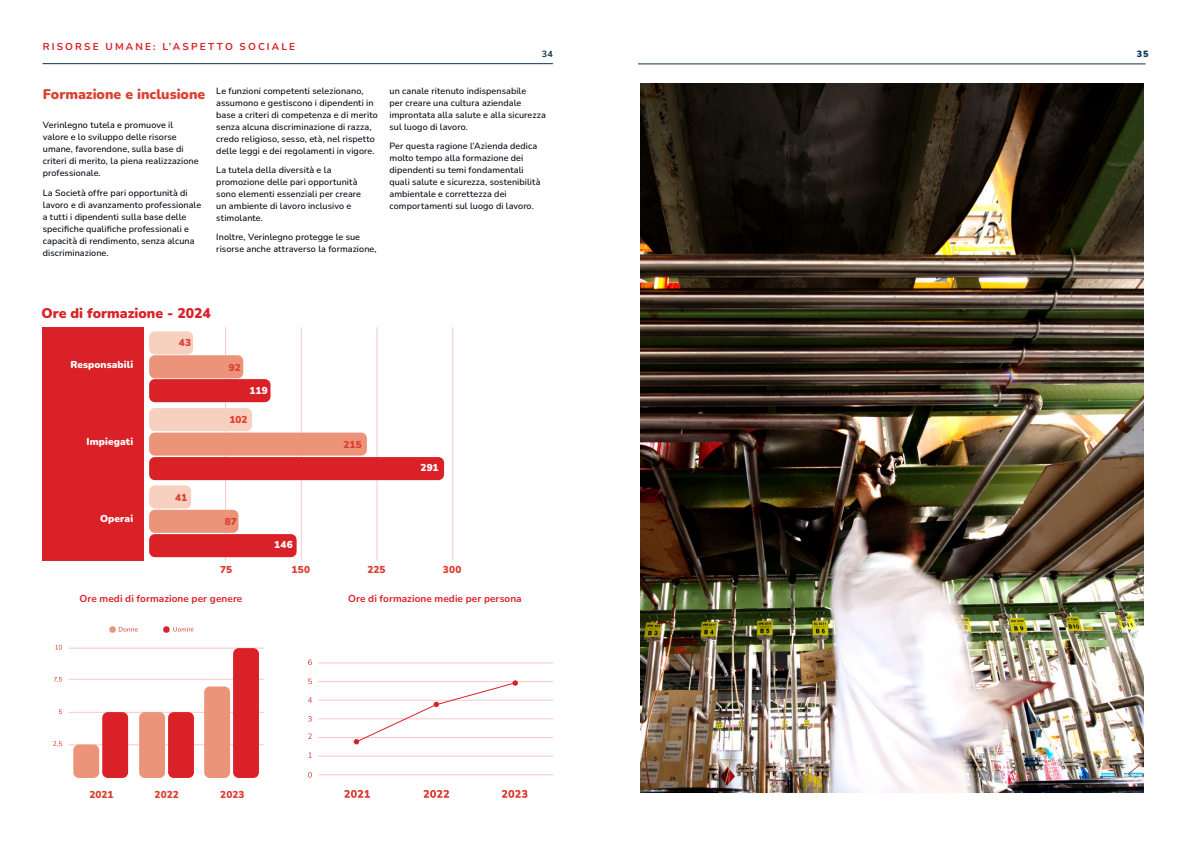
<style>
.page{position:relative;width:1191px;height:842px;background:#fff}
.page>*{position:absolute;margin:0;border:0;box-sizing:border-box;transform-origin:0 0}
.Body_Text{font:900 14px "Nunito";color:#dd3f32}
.Body_Text-2{font:900 14px "Nunito";color:#da2128}
.Body_Text-3{font:700 10px "Nunito";letter-spacing:.005em;color:#da2128}
.Body_Text-4{font:900 10px "Nunito";letter-spacing:.01em;color:#dd3f32}
.Body_Text-5{font:900 10px "Nunito";letter-spacing:.01em;color:#fff}
.Left{font:700 10px "Nunito";letter-spacing:.215em;color:#da2128}
.Body_Text-6{font:500 9px/12px "Nunito";letter-spacing:.01em;color:#02040d}
.t1{font:700 9px "Nunito";color:#0d3655}
.t2{font:900 9px "Nunito";color:#0d3655}
</style>
<div class="page">
<hr style="left:225px;top:327px;width:1px;height:234px;background:#da2128">
<hr style="left:376px;top:327px;width:1px;height:234px;background:#da2128">
<hr style="left:301px;top:327px;width:1px;height:234px;background:#da2128">
<hr style="left:452px;top:327px;width:1px;height:234px;background:#da2128">
<div style="left:43px;top:327px;width:101px;height:234px;background:#da2128"></div>
<div style="left:149px;top:331px;width:44px;height:23px;background:#f7d0c0;border-radius:6px"></div>
<div style="left:149px;top:485px;width:42px;height:23px;background:#f7d0c0;border-radius:6px"></div>
<div style="left:149px;top:510px;width:89px;height:23px;background:#eb9479;border-radius:6px"></div>
<div style="left:149px;top:534px;width:148px;height:23px;background:#da2128;border-radius:6px"></div>
<div style="left:149px;top:355px;width:94px;height:23px;background:#eb9479;border-radius:6px"></div>
<div style="left:149px;top:408px;width:103px;height:23px;background:#f7d0c0;border-radius:6px"></div>
<div style="left:149px;top:433px;width:218px;height:23px;background:#eb9479;border-radius:6px"></div>
<div style="left:149px;top:457px;width:295px;height:23px;background:#da2128;border-radius:6px"></div>
<div style="left:149px;top:379px;width:121px;height:23px;background:#da2128;border-radius:6px"></div>
<hr style="left:69px;top:648px;width:195px;height:1px;background:#da2128">
<hr style="left:69px;top:712px;width:195px;height:1px;background:#da2128">
<hr style="left:69px;top:679px;width:195px;height:1px;background:#da2128">
<hr style="left:69px;top:744px;width:195px;height:1px;background:#da2128">
<div style="left:73px;top:744px;width:26px;height:34px;background:#eb9479;border-radius:6px"></div>
<div style="left:139px;top:712px;width:26px;height:66px;background:#eb9479;border-radius:6px"></div>
<div style="left:204px;top:686px;width:26px;height:92px;background:#eb9479;border-radius:6px"></div>
<div style="left:102px;top:712px;width:26px;height:66px;background:#da2128;border-radius:6px"></div>
<div style="left:168px;top:712px;width:26px;height:66px;background:#da2128;border-radius:6px"></div>
<div style="left:233px;top:648px;width:26px;height:130px;background:#da2128;border-radius:6px"></div>
<svg style="left:53px;top:741px;width:9px;height:5px"></svg>
<svg style="left:59px;top:709px;width:3px;height:5px"></svg>
<svg style="left:54px;top:677px;width:8px;height:5px"></svg>
<svg style="left:55px;top:645px;width:7px;height:4px"></svg>
<div style="left:109px;top:626px;width:7px;height:7px;background:#eb9479;border-radius:3px"></div>
<div style="left:163px;top:626px;width:7px;height:7px;background:#da2128;border-radius:3px"></div>
<svg style="left:119px;top:627px;width:19px;height:5px"></svg>
<svg style="left:173px;top:627px;width:20px;height:5px"></svg>
<svg style="left:344px;top:790px;width:26px;height:8px"></svg>
<svg style="left:423px;top:790px;width:26px;height:8px"></svg>
<svg style="left:502px;top:790px;width:25px;height:8px"></svg>
<svg style="left:308px;top:772px;width:4px;height:6px"></svg>
<svg style="left:308px;top:752px;width:4px;height:6px"></svg>
<svg style="left:308px;top:733px;width:4px;height:6px"></svg>
<svg style="left:308px;top:716px;width:4px;height:5px"></svg>
<svg style="left:308px;top:697px;width:4px;height:6px"></svg>
<svg style="left:308px;top:679px;width:4px;height:5px"></svg>
<svg style="left:308px;top:659px;width:4px;height:6px"></svg>
<hr style="left:318px;top:774px;width:235px;height:1px;background:#da2128">
<hr style="left:318px;top:737px;width:235px;height:1px;background:#da2128">
<hr style="left:318px;top:681px;width:235px;height:1px;background:#da2128">
<hr style="left:318px;top:756px;width:235px;height:1px;background:#da2128">
<hr style="left:318px;top:700px;width:235px;height:1px;background:#da2128">
<hr style="left:318px;top:718px;width:235px;height:1px;background:#da2128">
<hr style="left:318px;top:662px;width:235px;height:1px;background:#da2128">
<svg style="left:354px;top:680px;width:164px;height:64px"></svg>
<img style="left:641px;top:84px;width:502px;height:708px">
<hr style="left:43px;top:63px;width:510px;height:1px;background:#0d3655">
<hr style="left:638px;top:64px;width:507px;height:1px;background:#0d3655">
<p class="Left" style="left:43px;top:39px;width:254px">RISORSE UMANE: L’ASPETTO SOCIALE</p>
<p class="Body_Text" style="left:43px;top:84px;width:164px">Formazione e inclusione</p>
<p class="Body_Text-6" style="left:43px;top:119px;width:157px">Verinlegno tutela e promuove il valore e lo sviluppo delle risorse umane, favorendone, sulla base di criteri di merito, la piena realizzazione professionale.</p>
<p class="Body_Text-6" style="left:43px;top:186px;width:160px">La Società offre pari opportunità di lavoro e di avanzamento professionale a tutti i dipendenti sulla base delle specifiche qualifiche professionali e capacità di rendimento, senza alcuna discriminazione.</p>
<p class="Body_Text-6" style="left:216px;top:84px;width:163px">Le funzioni competenti selezionano, assumono e gestiscono i dipendenti in base a criteri di competenza e di merito senza alcuna discriminazione di razza, credo religioso, sesso, età, nel rispetto delle leggi e dei regolamenti in vigore.</p>
<p class="Body_Text-6" style="left:216px;top:163px;width:146px">La tutela della diversità e la promozione delle pari opportunità sono elementi essenziali per creare un ambiente di lavoro inclusivo e stimolante.</p>
<p class="Body_Text-6" style="left:216px;top:231px;width:162px">Inoltre, Verinlegno protegge le sue risorse anche attraverso la formazione,</p>
<p class="t1" style="left:542px;top:47px;width:12px">34</p>
<p class="t2" style="left:1136px;top:47px;width:13px">35</p>
<p class="Body_Text-6" style="left:389px;top:84px;width:158px">un canale ritenuto indispensabile<br>per creare una cultura aziendale improntata alla salute e alla sicurezza sul luogo di lavoro.</p>
<p class="Body_Text-6" style="left:389px;top:139px;width:153px">Per questa ragione l’Azienda dedica molto tempo alla formazione dei dipendenti su temi fondamentali quali salute e sicurezza, sostenibilità ambientale e correttezza dei comportamenti sul luogo di lavoro.</p>
<p class="Body_Text-2" style="left:41px;top:303px;width:171px">Ore di formazione - 2024</p>
<p class="Body_Text-5" style="left:70px;top:357px;width:64px">Responsabili</p>
<p class="Body_Text-5" style="left:87px;top:434px;width:48px">Impiegati</p>
<p class="Body_Text-4" style="left:179px;top:335px;width:14px">43</p>
<p class="Body_Text-4" style="left:229px;top:360px;width:13px">92</p>
<p class="Body_Text-5" style="left:249px;top:383px;width:20px">119</p>
<p class="Body_Text-4" style="left:229px;top:413px;width:20px">102</p>
<p class="Body_Text-5" style="left:100px;top:511px;width:35px">Operai</p>
<p class="Body_Text-4" style="left:175px;top:490px;width:13px">41</p>
<p class="Body_Text-4" style="left:225px;top:515px;width:14px">87</p>
<p class="Body_Text-5" style="left:274px;top:538px;width:20px">146</p>
<p class="Body_Text-4" style="left:344px;top:437px;width:20px">215</p>
<p class="Body_Text-5" style="left:420px;top:460px;width:20px">291</p>
<p class="Body_Text-4" style="left:220px;top:562px;width:14px">75</p>
<p class="Body_Text-4" style="left:291px;top:562px;width:20px">150</p>
<p class="Body_Text-4" style="left:367px;top:562px;width:20px">225</p>
<p class="Body_Text-4" style="left:443px;top:562px;width:20px">300</p>
<p class="Body_Text-3" style="left:80px;top:591px;width:164px">Ore medi di formazione per genere</p>
<p class="Body_Text-4" style="left:89px;top:787px;width:26px">2021</p>
<p class="Body_Text-4" style="left:154px;top:787px;width:26px">2022</p>
<p class="Body_Text-4" style="left:220px;top:787px;width:26px">2023</p>
<p class="Body_Text-3" style="left:348px;top:591px;width:175px">Ore di formazione medie per persona</p>
</div>
